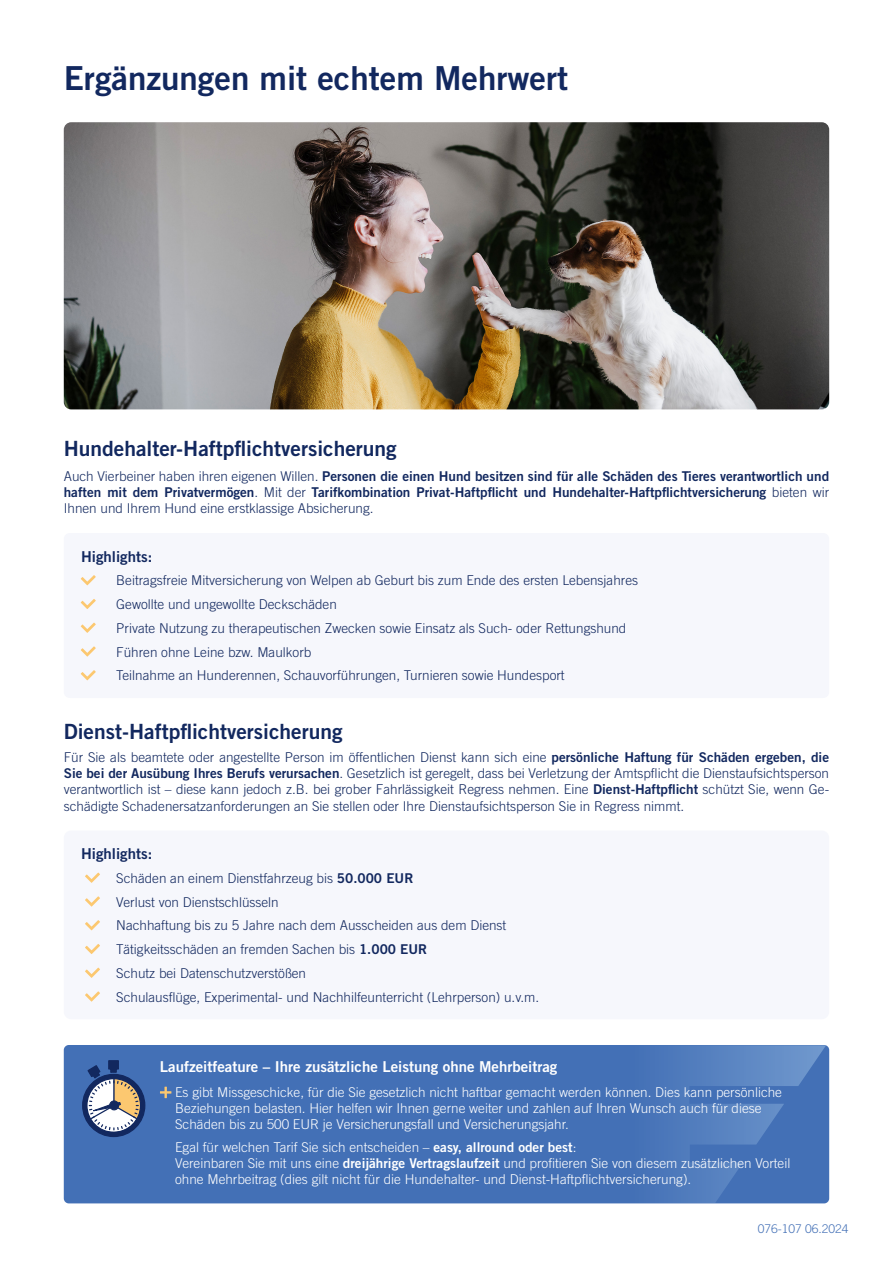
<style>
.page{position:relative;width:893px;height:1263px;background:#fff}
.page>*{position:absolute;margin:0;border:0;box-sizing:border-box;transform-origin:0 0}
.t1{font:33px "Trade Gothic LT Std Bd 2";color:#12285f}
.t2{font:21px "Trade Gothic LT Std Bd 2";color:#12285f}
.t3{font:15px "Trade Gothic LT Std Bd 2";color:#fff}
.t4{font:15px "Trade Gothic LT Std Bd 2";color:#12285f}
.t5{font:300 13.5px/23.7px "Trade Gothic LT Std";color:#12285f}
.t6{font:300 13.5px/16.2px "Trade Gothic LT Std";color:#fff}
.t7{font:13.5px/16.2px "Trade Gothic LT Std Bd 2";color:#12285f}
.t8{font:300 12px "Trade Gothic LT Std";color:#4370b6}
.s1{font-family:"Trade Gothic LT Std";font-weight:300}
.s2{font-family:"Trade Gothic LT Std Bd 2";font-weight:400}
</style>
<div class="page">
<div style="left:64px;top:1045px;width:765px;height:158px;background:#4370b6;border-radius:5px"></div>
<svg style="left:675px;top:1045px;width:151px;height:158px"></svg>
<svg style="left:82px;top:1060px;width:89px;height:78px"></svg>
<img style="left:64px;top:122px;width:765px;height:287px">
<div style="left:64px;top:533px;width:765px;height:165px;background:#f6f7fc;border-radius:6px"></div>
<svg style="left:81px;top:575px;width:15px;height:10px"></svg>
<svg style="left:81px;top:599px;width:15px;height:10px"></svg>
<svg style="left:81px;top:623px;width:15px;height:10px"></svg>
<svg style="left:81px;top:646px;width:15px;height:11px"></svg>
<svg style="left:81px;top:670px;width:15px;height:10px"></svg>
<div style="left:64px;top:830px;width:765px;height:189px;background:#f6f7fc;border-radius:7px"></div>
<svg style="left:85px;top:872px;width:15px;height:11px"></svg>
<svg style="left:85px;top:896px;width:15px;height:10px"></svg>
<svg style="left:85px;top:920px;width:15px;height:10px"></svg>
<svg style="left:85px;top:944px;width:15px;height:10px"></svg>
<svg style="left:85px;top:967px;width:15px;height:11px"></svg>
<svg style="left:85px;top:991px;width:15px;height:10px"></svg>
<h1 class="t1" style="left:64px;top:58px;width:506px">Ergänzungen mit echtem Mehrwert</h1>
<h2 class="t2" style="left:64px;top:436px;width:334px">Hundehalter-Haftpflichtversicherung</h2>
<p class="t7" style="left:64px;top:467px;width:767px"><span class="s1">Auch Vierbeiner haben ihren eigenen Willen.</span> Personen die einen Hund besitzen sind für alle Schäden des Tieres verantwortlich und haften mit dem Privatvermögen<span class="s1">. Mit der</span> Tarifkombination Privat-Haftpflicht und Hundehalter-Haftpflichtversicherung <span class="s1">bieten wir</span></p>
<p class="t5" style="left:64px;top:496px;width:311px">Ihnen und Ihrem Hund eine erstklassige Absicherung.</p>
<p class="t4" style="left:81px;top:547px;width:73px">Highlights:</p>
<p class="t5" style="left:116px;top:568px;width:523px">Beitragsfreie Mitversicherung von Welpen ab Geburt bis zum Ende des ersten Lebensjahres Gewollte und ungewollte Deckschäden<br>Private Nutzung zu therapeutischen Zwecken sowie Einsatz als Such- oder Rettungshund Führen ohne Leine bzw. Maulkorb<br>Teilnahme an Hunderennen, Schauvorführungen, Turnieren sowie Hundesport</p>
<h2 class="t2" style="left:64px;top:718px;width:280px">Dienst-Haftpflichtversicherung</h2>
<p class="t5" style="left:64px;top:749px;width:767px;line-height:16.2px;text-align:justify">Für Sie als beamtete oder angestellte Person im öffentlichen Dienst kann sich eine <span class="s2">persönliche Haftung für Schäden ergeben, die Sie bei der Ausübung Ihres Berufs verursachen</span>. Gesetzlich ist geregelt, dass bei Verletzung der Amtspflicht die Dienstaufsichtsperson verantwortlich ist – diese kann jedoch z.B. bei grober Fahrlässigkeit Regress nehmen. Eine <span class="s2">Dienst-Haftpflicht</span> schützt Sie, wenn Ge&shy;schädigte Schadenersatzanforderungen an Sie stellen oder Ihre Dienstaufsichtsperson Sie in Regress nimmt.</p>
<p class="t4" style="left:81px;top:844px;width:73px">Highlights:</p>
<p class="t5" style="left:116px;top:866px;width:424px">Schäden an einem Dienstfahrzeug bis <span class="s2">50.000 EUR<br></span>Verlust von Dienstschlüsseln<br>Nachhaftung bis zu 5 Jahre nach dem Ausscheiden aus dem Dienst Tätigkeitsschäden an fremden Sachen bis <span class="s2">1.000 EUR<br></span>Schutz bei Datenschutzverstößen<br>Schulausflüge, Experimental- und Nachhilfeunterricht (Lehrperson) u.v.m.</p>
<p class="t3" style="left:160px;top:1057px;width:399px">Laufzeitfeature – Ihre zusätzliche Leistung ohne Mehrbeitrag</p>
<p class="t6" style="left:175px;top:1084px;width:608px">Es gibt Missgeschicke, für die Sie gesetzlich nicht haftbar gemacht werden können. Dies kann persönliche<br>Beziehungen belasten. Hier helfen wir Ihnen gerne weiter und zahlen auf Ihren Wunsch auch für diese<br>Schäden bis zu 500 EUR je Versicherungsfall und Versicherungsjahr.</p>
<p class="t6" style="left:175px;top:1139px;width:617px">Egal für welchen Tarif Sie sich entscheiden – <span class="s2">easy, allround oder best</span>:<br>Vereinbaren Sie mit uns eine <span class="s2">dreijährige Vertragslaufzeit</span> und profitieren Sie von diesem zusätzlichen Vorteil ohne Mehrbeitrag (dies gilt nicht für die Hundehalter- und Dienst-Haftpflichtversicherung).</p>
<p class="t8" style="left:758px;top:1222px;width:92px">076-107 06.2024</p>
</div>
